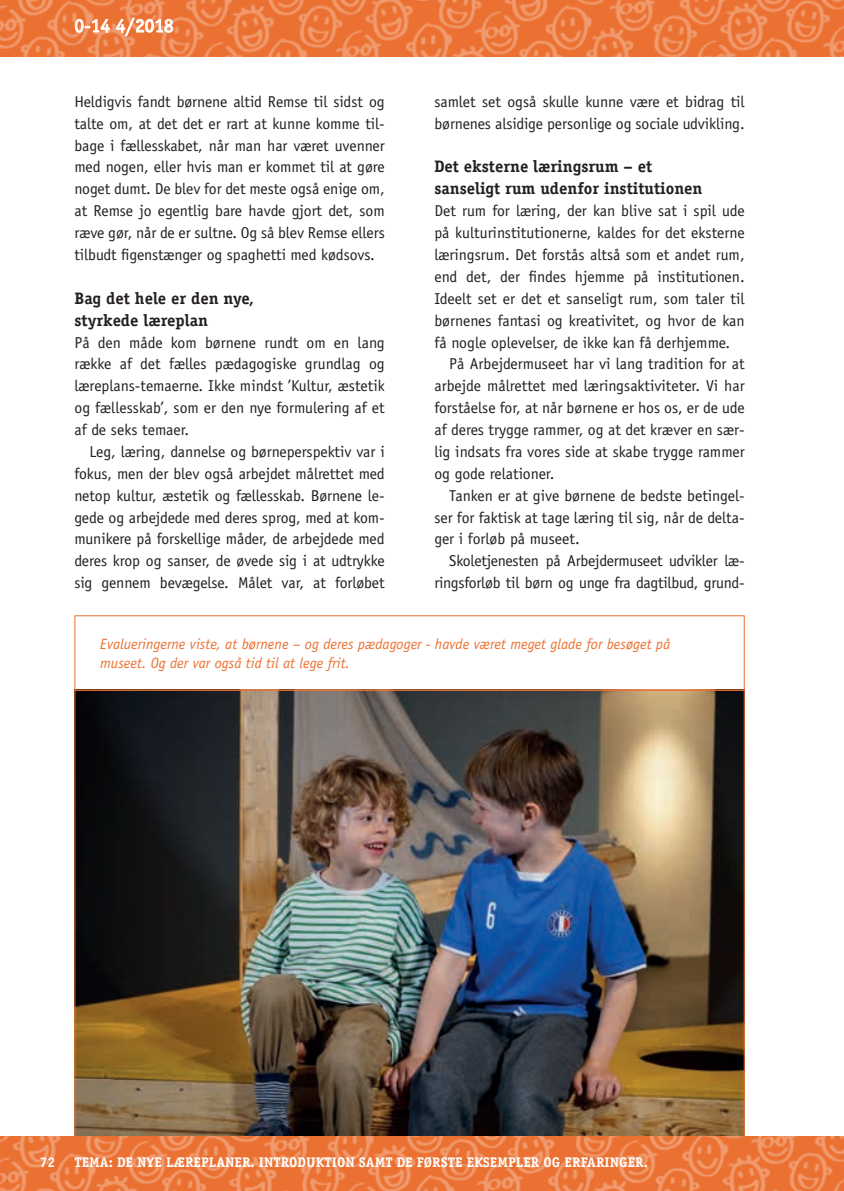
<style>
.page{position:relative;width:844px;height:1191px;background:#fff}
.page>*{position:absolute;margin:0;border:0;box-sizing:border-box;transform-origin:0 0}
.t1{font:19.25px "Officina Serif";color:#fff}
.t2{font:700 16.62px/21.9px "Officina Serif";color:#231f20}
.t3{font:15.75px/21.9px "Officina Sans";color:#231f20;text-align:justify}
.t4{font:italic 14.88px/18.4px "Officina Sans";color:#eb7132}
.t5{font:700 14px "Officina Serif";color:#fff}
</style>
<div class="page">
<img style="left:76px;top:692px;width:666px;height:444px">
<img style="left:0;top:0;width:843px;height:56px">
<img style="left:0;top:1136px;width:843px;height:55px">
<svg style="left:75px;top:18px;width:35px;height:15px"></svg>
<svg style="left:116px;top:16px;width:57px;height:22px"></svg>
<div style="left:74px;top:615px;width:670px;height:75px;border:1px solid #eb7132"></div>
<p class="t1" style="left:74px;top:14px;width:101px">0-14 4/2018</p>
<p class="t3" style="left:74px;top:91px;width:312px">Heldigvis fandt børnene altid Remse til sidst og talte om, at det det er rart at kunne komme til&shy;bage i fællesskabet, når man har været uvenner med nogen, eller hvis man er kommet til at gøre noget dumt. De blev for det meste også enige om, at Remse jo egentlig bare havde gjort det, som ræve gør, når de er sultne. Og så blev Remse ellers tilbudt figenstænger og spaghetti med kødsovs.</p>
<p class="t2" style="left:74px;top:287px;width:181px">Bag det hele er den nye, styrkede læreplan</p>
<p class="t3" style="left:74px;top:331px;width:312px">På den måde kom børnene rundt om en lang række af det fælles pædagogiske grundlag og læreplans-temaerne. Ikke mindst ’Kultur, æstetik og fællesskab’, som er den nye formulering af et af de seks temaer.</p>
<p class="t3" style="left:74px;top:441px;width:312px;text-indent:15px">Leg, læring, dannelse og børneperspektiv var i fokus, men der blev også arbejdet målrettet med netop kultur, æstetik og fællesskab. Børnene le&shy;gede og arbejdede med deres sprog, med at kom&shy;munikere på forskellige måder, de arbejdede med deres krop og sanser, de øvede sig i at udtrykke sig gennem bevægelse. Målet var, at forløbet</p>
<p class="t3" style="left:434px;top:91px;width:312px">samlet set også skulle kunne være et bidrag til børnenes alsidige personlige og sociale udvikling.</p>
<p class="t2" style="left:434px;top:156px;width:269px">Det eksterne læringsrum – et sanseligt rum udenfor institutionen</p>
<p class="t3" style="left:434px;top:200px;width:311px">Det rum for læring, der kan blive sat i spil ude</p>
<p class="t3" style="left:434px;top:222px;width:312px">på kulturinstitutionerne, kaldes for det eksterne</p>
<p class="t3" style="left:434px;top:244px;width:312px">læringsrum. Det forstås altså som et andet rum,</p>
<p class="t3" style="left:434px;top:266px;width:312px">end det, der findes hjemme på institutionen.</p>
<p class="t3" style="left:434px;top:287px;width:312px">Ideelt set er det et sanseligt rum, som taler til</p>
<p class="t3" style="left:434px;top:309px;width:312px">børnenes fantasi og kreativitet, og hvor de kan</p>
<p class="t3" style="left:434px;top:331px;width:297px">få nogle oplevelser, de ikke kan få derhjemme.</p>
<p class="t3" style="left:449px;top:353px;width:297px">På Arbejdermuseet har vi lang tradition for at</p>
<p class="t3" style="left:434px;top:375px;width:312px">arbejde målrettet med læringsaktiviteter. Vi har</p>
<p class="t3" style="left:434px;top:397px;width:312px">forståelse for, at når børnene er hos os, er de ude</p>
<p class="t3" style="left:434px;top:419px;width:312px">af deres trygge rammer, og at det kræver en sær-</p>
<p class="t3" style="left:434px;top:441px;width:312px">lig indsats fra vores side at skabe trygge rammer</p>
<p class="t3" style="left:434px;top:462px;width:121px">og gode relationer.</p>
<p class="t3" style="left:449px;top:484px;width:297px">Tanken er at give børnene de bedste betingel-</p>
<p class="t3" style="left:434px;top:506px;width:312px">ser for faktisk at tage læring til sig, når de delta-</p>
<p class="t3" style="left:434px;top:528px;width:147px">ger i forløb på museet.</p>
<p class="t3" style="left:449px;top:550px;width:297px">Skoletjenesten på Arbejdermuseet udvikler læ-</p>
<p class="t3" style="left:434px;top:572px;width:312px">ringsforløb til børn og unge fra dagtilbud, grund-</p>
<p class="t4" style="left:100px;top:635px;width:571px">Evalueringerne viste, at børnene – og deres pædagoger - havde været meget glade for besøget på museet. Og der var også tid til at lege frit.</p>
<p class="t5" style="left:40px;top:1153px;width:17px">72</p>
<p class="t5" style="left:74px;top:1153px;width:575px">TEMA: DE NYE LÆREPLANER. INTRODUKTION SAMT DE FØRSTE EKSEMPLER OG ERFARINGER.</p>
</div>
